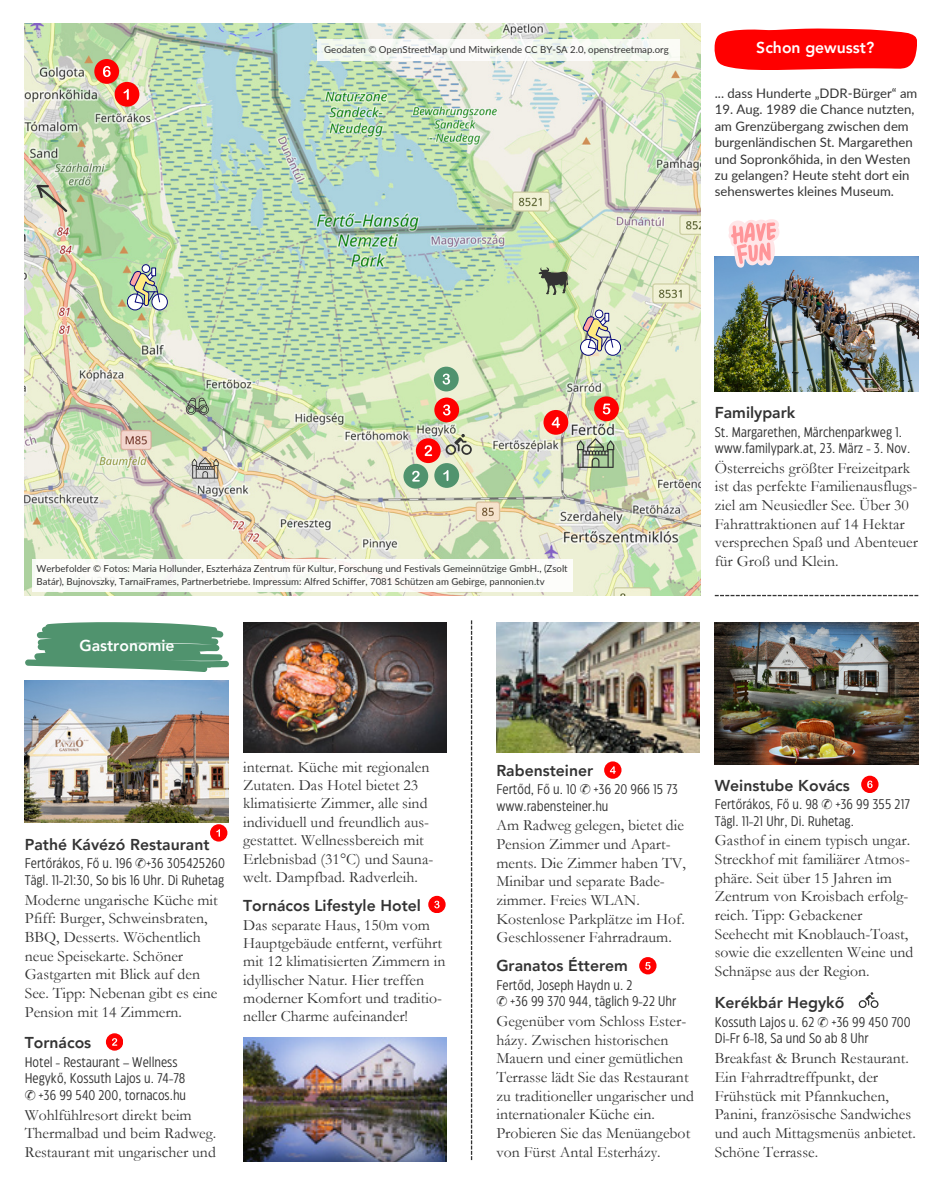
<style>
.page{position:relative;width:943px;height:1191px;background:#fff}
.page>*{position:absolute;margin:0;border:0;box-sizing:border-box;transform-origin:0 0}
.t1{font:15.75px/18.7px "Garamond";color:#333}
.t2{font:800 15.75px "Avenir LT Pro";color:#333}
.t3{font:800 15.75px "Avenir LT Pro";color:#fff}
.t4{font:14px/16.3px "Eastman Condensed";color:#333}
.t5{font:13.12px/16.4px "Lato";color:#333}
.t6{font:9.62px/12.8px "Lato";color:#333}
.s1{font-family:"Free Serif"}
.s2{font-family:"Avenir LT Pro";font-weight:800}
</style>
<div class="page">
<img style="left:496px;top:623px;width:203px;height:129px">
<img style="left:25px;top:24px;width:675px;height:571px">
<svg style="left:580px;top:339px;width:16px;height:16px"></svg>
<div style="left:580px;top:339px;width:16px;height:16px;border:1px solid #09097a;border-radius:50%"></div>
<div style="left:595px;top:310px;width:7px;height:8px;background:#fff;border-radius:50%"></div>
<div style="left:595px;top:310px;width:8px;height:8px;border:1px solid #09097a;border-radius:50%"></div>
<div style="left:605px;top:339px;width:15px;height:16px;background:#fff;border-radius:50%"></div>
<div style="left:604px;top:339px;width:16px;height:16px;border:1px solid #09097a;border-radius:50%"></div>
<svg style="left:582px;top:313px;width:31px;height:39px"></svg>
<div style="left:604px;top:313px;width:5px;height:8px;border:1px solid #09097a"></div>
<div style="left:416px;top:438px;width:24px;height:25px;background:#f00;border-radius:50%"></div>
<svg style="left:424px;top:445px;width:8px;height:11px"></svg>
<div style="left:594px;top:396px;width:25px;height:25px;background:#f00;border-radius:50%"></div>
<svg style="left:602px;top:403px;width:8px;height:11px"></svg>
<div style="left:94px;top:59px;width:25px;height:25px;background:#f00;border-radius:50%"></div>
<svg style="left:103px;top:66px;width:8px;height:11px"></svg>
<svg style="left:714px;top:28px;width:202px;height:41px;background:#ff1414"></svg>
<svg style="left:32px;top:179px;width:36px;height:36px"></svg>
<div style="left:434px;top:397px;width:25px;height:25px;background:#f00;border-radius:50%"></div>
<svg style="left:443px;top:404px;width:7px;height:11px"></svg>
<div style="left:115px;top:82px;width:24px;height:25px;background:#f00;border-radius:50%"></div>
<svg style="left:123px;top:89px;width:6px;height:11px"></svg>
<div style="left:543px;top:410px;width:25px;height:25px;background:#f00;border-radius:50%"></div>
<svg style="left:551px;top:417px;width:9px;height:11px"></svg>
<svg style="left:471px;top:620px;width:1px;height:540px"></svg>
<img style="left:243px;top:623px;width:203px;height:129px">
<svg style="left:25px;top:622px;width:203px;height:50px"></svg>
<div style="left:32px;top:559px;width:540px;height:32px;background:#fff"></div>
<img style="left:714px;top:256px;width:204px;height:135px">
<svg style="left:728px;top:219px;width:51px;height:49px;background:#eec5cd"></svg>
<svg style="left:317px;top:39px;width:362px;height:21px;fill:#f5faf5"></svg>
<img style="left:714px;top:623px;width:204px;height:141px">
<img style="left:25px;top:680px;width:203px;height:142px">
<img style="left:243px;top:1037px;width:203px;height:124px">
<svg style="left:714px;top:595px;width:204px;height:1px"></svg>
<svg style="left:127px;top:294px;width:16px;height:16px"></svg>
<div style="left:127px;top:294px;width:16px;height:16px;border:1px solid #09097a;border-radius:50%"></div>
<div style="left:142px;top:265px;width:8px;height:7px;background:#fff;border-radius:50%"></div>
<div style="left:142px;top:264px;width:8px;height:9px;border:1px solid #09097a;border-radius:50%"></div>
<div style="left:152px;top:294px;width:15px;height:16px;background:#fff;border-radius:50%"></div>
<div style="left:151px;top:294px;width:17px;height:16px;border:1px solid #09097a;border-radius:50%"></div>
<svg style="left:129px;top:268px;width:31px;height:38px"></svg>
<div style="left:151px;top:267px;width:5px;height:9px;border:1px solid #09097a"></div>
<div style="left:106px;top:1033px;width:17px;height:17px;background:#f00;border-radius:50%"></div>
<svg style="left:112px;top:1038px;width:5px;height:7px"></svg>
<div style="left:639px;top:957px;width:17px;height:17px;background:#f00;border-radius:50%"></div>
<svg style="left:645px;top:962px;width:5px;height:7px"></svg>
<svg style="left:428px;top:895px;width:17px;height:17px"></svg>
<svg style="left:434px;top:900px;width:5px;height:8px"></svg>
<div style="left:210px;top:824px;width:17px;height:17px;background:#f00;border-radius:50%"></div>
<svg style="left:216px;top:829px;width:4px;height:7px"></svg>
<div style="left:604px;top:761px;width:17px;height:17px;background:#f00;border-radius:50%"></div>
<svg style="left:609px;top:766px;width:6px;height:8px"></svg>
<div style="left:861px;top:775px;width:17px;height:17px;background:#f00;border-radius:50%"></div>
<svg style="left:867px;top:780px;width:5px;height:8px"></svg>
<svg style="left:858px;top:992px;width:20px;height:15px"></svg>
<svg style="left:445px;top:434px;width:27px;height:21px"></svg>
<div style="left:403px;top:464px;width:25px;height:24px;background:#50936e;border-radius:50%"></div>
<svg style="left:412px;top:471px;width:7px;height:10px"></svg>
<div style="left:434px;top:366px;width:24px;height:25px;background:#50936e;border-radius:50%"></div>
<svg style="left:442px;top:373px;width:8px;height:11px"></svg>
<div style="left:434px;top:463px;width:25px;height:25px;background:#50936e;border-radius:50%"></div>
<svg style="left:443px;top:470px;width:5px;height:11px"></svg>
<svg style="left:576px;top:438px;width:38px;height:30px"></svg>
<svg style="left:186px;top:396px;width:24px;height:20px"></svg>
<svg style="left:538px;top:267px;width:30px;height:28px"></svg>
<svg style="left:192px;top:457px;width:27px;height:21px"></svg>
<p class="t6" style="left:324px;top:43px;width:346px">Geodaten © OpenStreetMap und Mitwirkende CC BY-SA 2.0, openstreetmap.org</p>
<p class="t3" style="left:756px;top:41px;width:119px">Schon gewusst?</p>
<p class="t5" style="left:714px;top:85px;width:204px">... dass Hunderte „DDR-Bürger“ am</p>
<p class="t5" style="left:714px;top:101px;width:201px">19. Aug. 1989 die Chance nutzten, am Grenzübergang zwischen dem burgenländischen St. Margarethen und Sopronkőhida, in den Westen zu gelangen? Heute steht dort ein sehenswertes kleines Museum.</p>
<p class="t6" style="left:37px;top:562px;width:532px">Werbefolder © Fotos: Maria Hollunder, Eszterháza Zentrum für Kultur, Forschung und Festivals Gemeinnützige GmbH., (Zsolt<br>Batár), Bujnovszky, TarnaiFrames, Partnerbetriebe. Impressum: Alfred Schiffer, 7081 Schützen am Gebirge, pannonien.tv</p>
<p class="t3" style="left:79px;top:639px;width:97px">Gastronomie</p>
<p class="t2" style="left:714px;top:406px;width:82px">Familypark</p>
<p class="t4" style="left:714px;top:424px;width:197px">St. Margarethen, Märchenparkweg 1. www.familypark.at, 23. März - 3. Nov.</p>
<p class="t1" style="left:714px;top:458px;width:205px">Österreichs größter Freizeitpark ist das perfekte Familienausflugs&shy;ziel am Neusiedler See. Über 30<br>Fahrattraktionen auf 14 Hektar versprechen Spaß und Abenteuer für Groß und Klein.</p>
<p class="t2" style="left:25px;top:837px;width:186px">Pathé Kávézó Restaurant</p>
<p class="t4" style="left:25px;top:856px;width:201px">Fertőrákos, Fő u. 196 <span class="s1">✆</span>+36 305425260<br>Tägl. 11-21:30, So bis 16 Uhr. Di Ruhetag</p>
<p class="t1" style="left:25px;top:890px;width:194px">Moderne ungarische Küche mit<br>Pfiff: Burger, Schweinsbraten,<br>BBQ, Desserts. Wöchentlich neue Speisekarte. Schöner<br>Gastgarten mit Blick auf den<br>See. Tipp: Nebenan gibt es eine<br>Pension mit 14 Zimmern.</p>
<p class="t2" style="left:25px;top:1036px;width:68px">Tornácos</p>
<p class="t4" style="left:25px;top:1054px;width:163px">Hotel - Restaurant – Wellness<br>Hegykő, Kossuth Lajos u. 74-78 <span class="s1">✆</span> +36 99 540 200, tornacos.hu</p>
<p class="t1" style="left:25px;top:1105px;width:193px">Wohlfühlresort direkt beim<br>Thermalbad und beim Radweg.<br>Restaurant mit ungarischer und</p>
<p class="t1" style="left:243px;top:757px;width:191px">internat. Küche mit regionalen<br>Zutaten. Das Hotel bietet 23 klimatisierte Zimmer, alle sind individuell und freundlich aus&shy;gestattet. Wellnessbereich mit<br>Erlebnisbad (31°C) und Sauna&shy;welt. Dampfbad. Radverleih.</p>
<p class="t1" style="left:243px;top:897px;width:204px"><span class="s2">Tornácos Lifestyle Hotel<br></span>Das separate Haus, 150m vom<br>Hauptgebäude entfernt, verführt mit 12 klimatisierten Zimmern in idyllischer Natur. Hier treffen moderner Komfort und traditio&shy;neller Charme aufeinander!</p>
<p class="t2" style="left:496px;top:763px;width:98px">Rabensteiner</p>
<p class="t4" style="left:496px;top:782px;width:183px">Fertőd, Fő u. 10 <span class="s1">✆</span> +36 20 966 15 73 www.rabensteiner.hu</p>
<p class="t1" style="left:496px;top:816px;width:191px">Am Radweg gelegen, bietet die<br>Pension Zimmer und Apart&shy;ments. Die Zimmer haben TV,<br>Minibar und separate Bade&shy;zimmer. Freies WLAN.<br>Kostenlose Parkplätze im Hof.<br>Geschlossener Fahrradraum.</p>
<p class="t2" style="left:496px;top:959px;width:133px">Granatos Étterem</p>
<p class="t4" style="left:496px;top:977px;width:181px">Fertőd, Joseph Haydn u. 2<br><span class="s1">✆</span> +36 99 370 944, täglich 9-22 Uhr</p>
<p class="t1" style="left:496px;top:1011px;width:199px">Gegenüber vom Schloss Ester&shy;házy. Zwischen historischen<br>Mauern und einer gemütlichen<br>Terrasse lädt Sie das Restaurant zu traditioneller ungarischer und internationaler Küche ein.<br>Probieren Sie das Menüangebot von Fürst Antal Esterházy.</p>
<p class="t2" style="left:714px;top:778px;width:137px">Weinstube Kovács</p>
<p class="t4" style="left:714px;top:797px;width:197px">Fertőrákos, Fő u. 98 <span class="s1">✆</span> +36 99 355 217<br>Tägl. 11-21 Uhr, Di. Ruhetag.</p>
<p class="t1" style="left:714px;top:831px;width:200px">Gasthof in einem typisch ungar.<br>Streckhof mit familiärer Atmos&shy;phäre. Seit über 15 Jahren im<br>Zentrum von Kroisbach erfolg&shy;reich. Tipp: Gebackener<br>Seehecht mit Knoblauch-Toast, sowie die exzellenten Weine und<br>Schnäpse aus der Region.</p>
<p class="t2" style="left:714px;top:996px;width:131px">Kerékbár Hegykő</p>
<p class="t4" style="left:714px;top:1015px;width:197px">Kossuth Lajos u. 62 <span class="s1">✆</span> +36 99 450 700<br>Di-Fr 6-18, Sa und So ab 8 Uhr</p>
<p class="t1" style="left:714px;top:1049px;width:203px">Breakfast &amp; Brunch Restaurant.<br>Ein Fahrradtreffpunkt, der<br>Frühstück mit Pfannkuchen,<br>Panini, französische Sandwiches und auch Mittagsmenüs anbietet.<br>Schöne Terrasse.</p>
</div>
